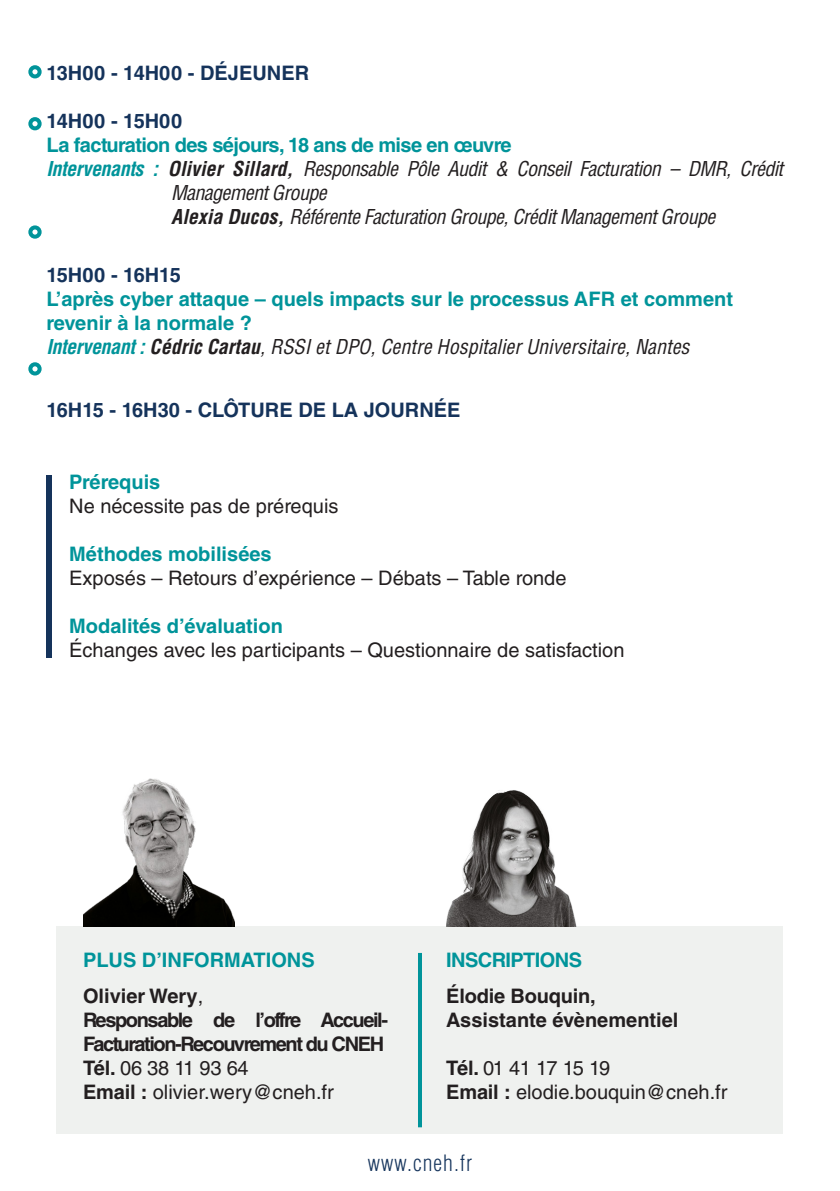
<style>
.page{position:relative;width:840px;height:1191px;background:#fff}
.page>*{position:absolute;margin:0;border:0;box-sizing:border-box;transform-origin:0 0}
.DUREE_SESSION_PRIX{font:300 condensed 22px "Helvetica LT Std";letter-spacing:.05em;color:#16355d}
.t1{font:20px "Helvetica LT Std";color:#231f20}
.t2{font:italic condensed 20px/24px "Helvetica LT Std";letter-spacing:-.03em;color:#231f20}
.t3{font:700 20px/24px "Helvetica LT Std";color:#00949a}
.t4{font:700 20px "Helvetica LT Std";color:#15335b}
.t5{font:italic condensed 20px "Helvetica LT Std";color:#231f20}
.t6{font:700 20px/24px "Helvetica LT Std";letter-spacing:-.07em;color:#231f20}
.t7{font:700 20px "Helvetica LT Std";letter-spacing:-.03em;color:#00949a}
.t8{font:700 20px "Helvetica LT Std";color:#231f20}
.t9{font:700 20px "Helvetica LT Std";letter-spacing:-.01em;color:#231f20}
.s1{font-weight:700;color:#00949a}
.s2{font-weight:700}
.s3{font-weight:400}
</style>
<div class="page">
<div style="left:28px;top:65px;width:14px;height:13px;border:4px solid #00949a;border-radius:50%"></div>
<div style="left:28px;top:225px;width:14px;height:14px;border:4px solid #00949a;border-radius:50%"></div>
<div style="left:28px;top:362px;width:14px;height:13px;border:4px solid #00949a;border-radius:50%"></div>
<div style="left:28px;top:117px;width:14px;height:13px;border:4px solid #00949a;border-radius:50%"></div>
<div style="left:46px;top:475px;width:6px;height:183px;background:#15335b"></div>
<div style="left:57px;top:926px;width:725px;height:208px;background:#eff1ef"></div>
<hr style="left:418px;top:953px;width:4px;height:174px;background:#00949a">
<img style="left:446px;top:790px;width:131px;height:136px">
<img style="left:83px;top:778px;width:152px;height:148px">
<p class="t4" style="left:46px;top:60px;width:264px">13H00 - 14H00 - DÉJEUNER</p>
<p class="t4" style="left:46px;top:108px;width:137px">14H00 - 15H00</p>
<p class="t7" style="left:46px;top:132px;width:466px">La facturation des séjours, 18 ans de mise en œuvre</p>
<p class="t2" style="left:171px;top:157px;width:613px;text-indent:-125px"><span class="s1">Intervenants :</span> <span class="s2">Olivier Sillard,</span> Responsable Pôle Audit &amp; Conseil Facturation – DMR, Crédit<br>Management Groupe</p>
<p class="t2" style="left:171px;top:205px;width:545px"><span class="s2">Alexia Ducos,</span> Référente Facturation Groupe, Crédit Management Groupe</p>
<p class="t4" style="left:46px;top:262px;width:136px">15H00 - 16H15</p>
<p class="t3" style="left:46px;top:286px;width:687px">L’après cyber attaque – quels impacts sur le processus AFR et comment revenir à la normale ?</p>
<p class="t5" style="left:46px;top:334px;width:644px"><span class="s1">Intervenant :</span> <span class="s2">Cédric Cartau</span>, RSSI et DPO, Centre Hospitalier Universitaire, Nantes</p>
<p class="t4" style="left:46px;top:398px;width:415px">16H15 - 16H30 - CLÔTURE DE LA JOURNÉE</p>
<p class="t3" style="left:69px;top:470px;width:93px">Prérequis</p>
<p class="t1" style="left:69px;top:495px;width:270px">Ne nécessite pas de prérequis</p>
<p class="t3" style="left:69px;top:542px;width:204px">Méthodes mobilisées</p>
<p class="t1" style="left:69px;top:567px;width:498px">Exposés – Retours d’expérience – Débats – Table ronde</p>
<p class="t3" style="left:69px;top:614px;width:215px">Modalités d’évaluation</p>
<p class="t1" style="left:69px;top:639px;width:556px">Échanges avec les participants – Questionnaire de satisfaction</p>
<p class="t3" style="left:83px;top:948px;width:233px">PLUS D’INFORMATIONS</p>
<p class="t8" style="left:83px;top:983px;width:122px">Olivier Wery<span class="s3">,</span></p>
<p class="t6" style="left:83px;top:1007px;width:306px">Responsable de l’offre Accueil-<br>Facturation-Recouvrement du CNEH</p>
<p class="t1" style="left:83px;top:1056px;width:167px"><span class="s2">Tél.</span> 06 38 11 93 64</p>
<p class="t1" style="left:83px;top:1080px;width:252px"><span class="s2">Email :</span> olivier.wery@cneh.fr</p>
<p class="t7" style="left:446px;top:948px;width:137px">INSCRIPTIONS</p>
<p class="t9" style="left:446px;top:983px;width:151px">Élodie Bouquin,</p>
<p class="t8" style="left:446px;top:1007px;width:234px">Assistante évènementiel</p>
<p class="t1" style="left:446px;top:1056px;width:165px"><span class="s2">Tél.</span> 01 41 17 15 19</p>
<p class="t1" style="left:446px;top:1080px;width:282px"><span class="s2">Email :</span> elodie.bouquin@cneh.fr</p>
<p class="DUREE_SESSION_PRIX" style="left:367px;top:1148px;width:106px">www.cneh.fr</p>
</div>
